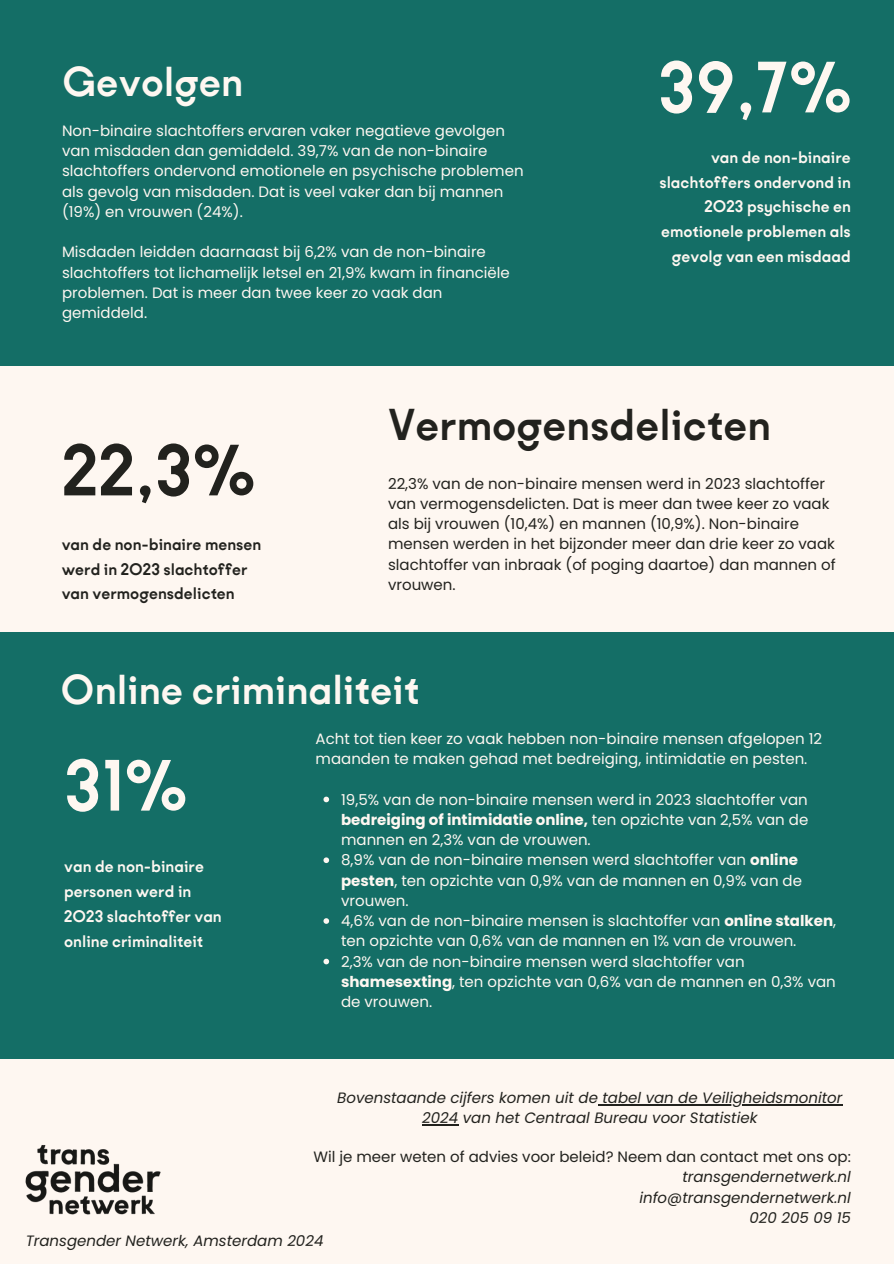
<style>
.page{position:relative;width:894px;height:1264px;background:#fff}
.page>*{position:absolute;margin:0;border:0;box-sizing:border-box;transform-origin:0 0}
.t1{font:700 78px "Kobe 1.1";color:#fef7f1}
.t2{font:700 78px "Kobe 1.1";color:#22221e}
.t3{font:700 48px "Kobe 1.1";color:#22221e}
.t4{font:700 45px "Kobe 1.1";color:#fef7f1}
.t5{font:700 18px/24.8px "Kobe 1.1";color:#fef7f1;text-align:right}
.t6{font:700 18px/24.8px "Kobe 1.1";color:#22221e}
.t7{font:15px/20.2px "Poppins";color:#fef7f1}
.t8{font:15px/20.2px "Poppins";color:#22221e}
.t9{font:italic 15px "Poppins";color:#22221e}
.s1{font-weight:700}
</style>
<div class="page">
<div style="left:0;top:0;width:893px;height:1263px;background:#146e66"></div>
<div style="left:0;top:366px;width:893px;height:265px;background:#fef7f1"></div>
<div style="left:0;top:1059px;width:893px;height:204px;background:#fef7f1"></div>
<img style="left:25px;top:1145px;width:136px;height:70px">
<hr style="left:597px;top:1104px;width:245px;height:1px;background:#22221e">
<hr style="left:422px;top:1124px;width:36px;height:1px;background:#22221e">
<svg style="left:323px;top:796px;width:6px;height:6px"></svg>
<svg style="left:323px;top:857px;width:6px;height:6px"></svg>
<svg style="left:323px;top:918px;width:6px;height:5px"></svg>
<svg style="left:323px;top:958px;width:6px;height:6px"></svg>
<h2 class="t4" style="left:62px;top:58px;width:183px">Gevolgen</h2>
<p class="t1" style="left:658px;top:47px;width:194px">39,7%</p>
<p class="t5" style="left:659px;top:145px;width:193px">van de non-binaire slachtoffers ondervond in<br>2023 psychische en emotionele problemen als gevolg van een misdaad</p>
<h1 class="t7" style="left:62px;top:120px;width:463px">Non-binaire slachtoffers ervaren vaker negatieve gevolgen van misdaden dan gemiddeld. 39,7% van de non-binaire slachtoffers ondervond emotionele en psychische problemen als gevolg van misdaden. Dat is veel vaker dan bij mannen (19%) en vrouwen (24%).</h1>
<h3 class="t7" style="left:62px;top:242px;width:449px">Misdaden leidden daarnaast bij 6,2% van de non-binaire slachtoffers tot lichamelijk letsel en 21,9% kwam in financiële problemen. Dat is meer dan twee keer zo vaak dan gemiddeld.</h3>
<h3 class="t2" style="left:62px;top:430px;width:194px">22,3%</h3>
<h2 class="t6" style="left:62px;top:532px;width:201px">van de non-binaire mensen werd in 2023 slachtoffer van vermogensdelicten</h2>
<h1 class="t3" style="left:388px;top:399px;width:384px">Vermogensdelicten</h1>
<p class="t8" style="left:388px;top:473px;width:449px">22,3% van de non-binaire mensen werd in 2023 slachtoffer van vermogensdelicten. Dat is meer dan twee keer zo vaak als bij vrouwen (10,4%) en mannen (10,9%). Non-binaire mensen werden in het bijzonder meer dan drie keer zo vaak slachtoffer van inbraak (of poging daartoe) dan mannen of vrouwen.</p>
<p class="t4" style="left:61px;top:666px;width:360px">Online criminaliteit</p>
<p class="t1" style="left:64px;top:745px;width:124px">31%</p>
<p class="t5" style="left:64px;top:854px;width:159px;text-align:left">van de non-binaire personen werd in<br>2023 slachtoffer van online criminaliteit</p>
<p class="t7" style="left:315px;top:728px;width:508px">Acht tot tien keer zo vaak hebben non-binaire mensen afgelopen 12 maanden te maken gehad met bedreiging, intimidatie en pesten.</p>
<p class="t7" style="left:341px;top:789px;width:468px;text-align:justify">19,5% van de non-binaire mensen werd in 2023 slachtoffer van <span class="s1">bedreiging of intimidatie online,</span> ten opzichte van 2,5% van de mannen en 2,3% van de vrouwen.</p>
<p class="t7" style="left:341px;top:850px;width:462px">8,9% van de non-binaire mensen werd slachtoffer van <span class="s1">online pesten</span>, ten opzichte van 0,9% van de mannen en 0,9% van de vrouwen.</p>
<p class="t7" style="left:341px;top:910px;width:496px">4,6% van de non-binaire mensen is slachtoffer van <span class="s1">online stalken</span>, ten opzichte van 0,6% van de mannen en 1% van de vrouwen.</p>
<p class="t7" style="left:341px;top:951px;width:496px">2,3% van de non-binaire mensen werd slachtoffer van <span class="s1">shamesexting</span>, ten opzichte van 0,6% van de mannen en 0,3% van de vrouwen.</p>
<h1 class="t9" style="left:337px;top:1087px;width:506px">Bovenstaande cijfers komen uit de tabel van de Veiligheidsmonitor</h1>
<h3 class="t9" style="left:422px;top:1107px;width:336px">2024 van het Centraal Bureau voor Statistiek</h3>
<p class="t8" style="left:313px;top:1146px;width:538px">Wil je meer weten of advies voor beleid? Neem dan contact met ons op:</p>
<p class="t9" style="left:682px;top:1166px;width:170px">transgendernetwerk.nl</p>
<p class="t9" style="left:639px;top:1186px;width:213px">info@transgendernetwerk.nl</p>
<p class="t9" style="left:749px;top:1207px;width:103px">020 205 09 15</p>
<p class="t9" style="left:26px;top:1229px;width:299px">Transgender Netwerk, Amsterdam 2024</p>
</div>
